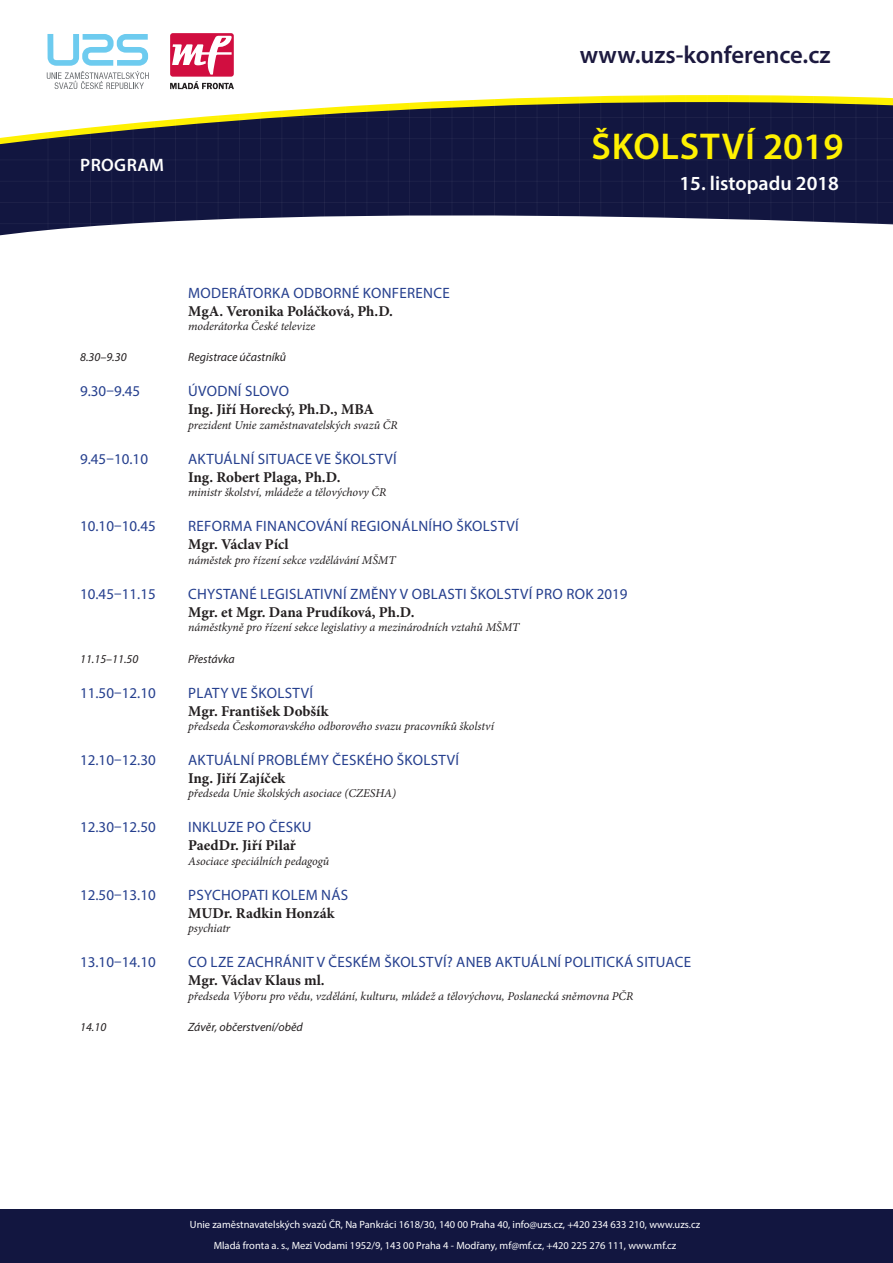
<style>
.page{position:relative;width:893px;height:1263px;background:#fff}
.page>*{position:absolute;margin:0;border:0;box-sizing:border-box;transform-origin:0 0}
.t1{font:600 37.5px "Myriad Pro";letter-spacing:.02em;color:#fff101}
.t2{font:600 24.6px "Myriad Pro";color:#1b183e}
.t3{font:600 20.1px "Myriad Pro";color:#fff}
.Program_nadpis{font:600 18px "Myriad Pro";letter-spacing:.02em;color:#fff}
.Program_vystoupení{font:15px "Myriad Pro";letter-spacing:.02em;color:#253f8e}
.Program_přednášející{font:700 15px "Minion Pro";color:#231f20}
.Program_přednášející-2{font:italic 12px "Minion Pro";letter-spacing:-.005em;color:#231f20}
.Technické_bloky{font:italic 12px "Myriad Pro";color:#231f20}
.t4{font:10.5px/20.5px "Myriad Pro";color:#fff;text-align:center}
</style>
<div class="page">
<svg style="left:0;top:89px;width:893px;height:147px;fill:#121640"></svg>
<hr style="left:48px;top:0;width:1px;height:923px;background:#fff">
<hr style="left:69px;top:0;width:1px;height:923px;background:#fff">
<hr style="left:90px;top:0;width:1px;height:923px;background:#fff">
<hr style="left:112px;top:0;width:1px;height:923px;background:#fff">
<hr style="left:133px;top:0;width:1px;height:923px;background:#fff">
<hr style="left:154px;top:0;width:1px;height:923px;background:#fff">
<hr style="left:175px;top:0;width:1px;height:923px;background:#fff">
<hr style="left:197px;top:0;width:1px;height:923px;background:#fff">
<hr style="left:218px;top:0;width:1px;height:923px;background:#fff">
<hr style="left:239px;top:0;width:1px;height:923px;background:#fff">
<hr style="left:260px;top:0;width:1px;height:923px;background:#fff">
<hr style="left:282px;top:0;width:1px;height:923px;background:#fff">
<hr style="left:303px;top:0;width:1px;height:923px;background:#fff">
<hr style="left:324px;top:0;width:1px;height:923px;background:#fff">
<hr style="left:345px;top:0;width:1px;height:923px;background:#fff">
<hr style="left:367px;top:0;width:1px;height:923px;background:#fff">
<hr style="left:388px;top:0;width:1px;height:923px;background:#fff">
<hr style="left:409px;top:0;width:1px;height:923px;background:#fff">
<hr style="left:430px;top:0;width:1px;height:923px;background:#fff">
<hr style="left:452px;top:0;width:1px;height:923px;background:#fff">
<hr style="left:473px;top:0;width:1px;height:923px;background:#fff">
<hr style="left:494px;top:0;width:1px;height:923px;background:#fff">
<hr style="left:515px;top:0;width:1px;height:923px;background:#fff">
<hr style="left:537px;top:0;width:1px;height:923px;background:#fff">
<hr style="left:558px;top:0;width:1px;height:923px;background:#fff">
<hr style="left:579px;top:0;width:1px;height:923px;background:#fff">
<hr style="left:601px;top:0;width:1px;height:923px;background:#fff">
<hr style="left:622px;top:0;width:1px;height:923px;background:#fff">
<hr style="left:643px;top:0;width:1px;height:923px;background:#fff">
<hr style="left:664px;top:0;width:1px;height:923px;background:#fff">
<hr style="left:686px;top:0;width:1px;height:923px;background:#fff">
<hr style="left:707px;top:0;width:1px;height:923px;background:#fff">
<hr style="left:728px;top:0;width:1px;height:923px;background:#fff">
<hr style="left:749px;top:0;width:1px;height:923px;background:#fff">
<hr style="left:771px;top:0;width:1px;height:923px;background:#fff">
<hr style="left:792px;top:0;width:1px;height:923px;background:#fff">
<hr style="left:813px;top:0;width:1px;height:923px;background:#fff">
<hr style="left:834px;top:0;width:1px;height:923px;background:#fff">
<hr style="left:856px;top:0;width:1px;height:923px;background:#fff">
<hr style="left:877px;top:0;width:1px;height:923px;background:#fff">
<hr style="left:0;top:96px;width:893px;height:1px;background:#fff">
<hr style="left:0;top:117px;width:893px;height:1px;background:#fff">
<hr style="left:0;top:138px;width:893px;height:1px;background:#fff">
<hr style="left:0;top:160px;width:893px;height:1px;background:#fff">
<hr style="left:0;top:181px;width:893px;height:1px;background:#fff">
<hr style="left:0;top:202px;width:893px;height:1px;background:#fff">
<hr style="left:0;top:223px;width:893px;height:1px;background:#fff">
<div style="left:170px;top:33px;width:64px;height:44px;background:#d10e40;border-radius:3px"></div>
<svg style="left:172px;top:36px;width:60px;height:39px"></svg>
<svg style="left:170px;top:81px;width:64px;height:8px"></svg>
<svg style="left:47px;top:34px;width:102px;height:55px"></svg>
<div style="left:0;top:1209px;width:893px;height:54px;background:#121640"></div>
<p class="Program_nadpis" style="left:80px;top:154px;width:85px">PROGRAM</p>
<p class="Program_vystoupení" style="left:188px;top:283px;width:263px">MODERÁTORKA ODBORNÉ KONFERENCE</p>
<p class="Program_přednášející" style="left:188px;top:300px;width:206px">MgA. Veronika Poláčková, Ph.D.</p>
<p class="Program_přednášející-2" style="left:188px;top:318px;width:129px">moderátorka České televize</p>
<h2 class="t2" style="left:580px;top:39px;width:252px">www.uzs-konference.cz</h2>
<h1 class="t1" style="left:592px;top:123px;width:253px">ŠKOLSTVÍ 2019</h1>
<h3 class="t3" style="left:679px;top:170px;width:161px">15. listopadu 2018</h3>
<p class="Technické_bloky" style="left:80px;top:350px;width:48px">8.30–9.30</p>
<p class="Technické_bloky" style="left:188px;top:350px;width:100px">Registrace účastníků</p>
<p class="Program_vystoupení" style="left:80px;top:382px;width:62px">9.30–9.45</p>
<p class="Program_vystoupení" style="left:188px;top:382px;width:102px">ÚVODNÍ SLOVO</p>
<p class="Program_přednášející" style="left:188px;top:399px;width:187px">Ing. Jiří Horecký, Ph.D., MBA</p>
<p class="Program_přednášející-2" style="left:188px;top:417px;width:211px">prezident Unie zaměstnavatelských svazů ČR</p>
<p class="Program_vystoupení" style="left:80px;top:450px;width:69px">9.45–10.10</p>
<p class="Program_vystoupení" style="left:188px;top:450px;width:210px">AKTUÁLNÍ SITUACE VE ŠKOLSTVÍ</p>
<p class="Program_přednášející" style="left:188px;top:466px;width:154px">Ing. Robert Plaga, Ph.D.</p>
<p class="Program_přednášející-2" style="left:188px;top:484px;width:200px">ministr školství, mládeže a tělovýchovy ČR</p>
<p class="Program_vystoupení" style="left:80px;top:517px;width:77px">10.10–10.45</p>
<p class="Program_vystoupení" style="left:188px;top:517px;width:332px">REFORMA FINANCOVÁNÍ REGIONÁLNÍHO ŠKOLSTVÍ</p>
<p class="Program_přednášející" style="left:188px;top:534px;width:102px">Mgr. Václav Pícl</p>
<p class="Program_přednášející-2" style="left:188px;top:552px;width:209px">náměstek pro řízení sekce vzdělávání MŠMT</p>
<p class="Program_vystoupení" style="left:80px;top:584px;width:77px">10.45–11.15</p>
<p class="Program_vystoupení" style="left:188px;top:584px;width:441px">CHYSTANÉ LEGISLATIVNÍ ZMĚNY V OBLASTI ŠKOLSTVÍ PRO ROK 2019</p>
<p class="Program_přednášející" style="left:188px;top:601px;width:228px">Mgr. et Mgr. Dana Prudíková, Ph.D.</p>
<p class="Program_přednášející-2" style="left:188px;top:619px;width:333px">náměstkyně pro řízení sekce legislativy a mezinárodních vztahů MŠMT</p>
<p class="Technické_bloky" style="left:80px;top:651px;width:60px">11.15–11.50</p>
<p class="Technické_bloky" style="left:188px;top:651px;width:48px">Přestávka</p>
<p class="Program_vystoupení" style="left:80px;top:683px;width:77px">11.50–12.10</p>
<p class="Program_vystoupení" style="left:188px;top:683px;width:126px">PLATY VE ŠKOLSTVÍ</p>
<p class="Program_přednášející" style="left:188px;top:700px;width:142px">Mgr. František Dobšík</p>
<p class="Program_přednášející-2" style="left:188px;top:718px;width:307px">předseda Českomoravského odborového svazu pracovníků školství</p>
<p class="Program_vystoupení" style="left:80px;top:751px;width:77px">12.10–12.30</p>
<p class="Program_vystoupení" style="left:188px;top:751px;width:272px">AKTUÁLNÍ PROBLÉMY ČESKÉHO ŠKOLSTVÍ</p>
<p class="Program_přednášející" style="left:188px;top:767px;width:99px">Ing. Jiří Zajíček</p>
<p class="Program_přednášející-2" style="left:188px;top:785px;width:209px">předseda Unie školských asociace (CZESHA)</p>
<p class="Program_vystoupení" style="left:80px;top:818px;width:77px">12.30–12.50</p>
<p class="Program_vystoupení" style="left:188px;top:818px;width:125px">INKLUZE PO ČESKU</p>
<p class="Program_přednášející" style="left:188px;top:835px;width:109px">PaedDr. Jiří Pilař</p>
<p class="Program_přednášející-2" style="left:188px;top:853px;width:143px">Asociace speciálních pedagogů</p>
<p class="Program_vystoupení" style="left:80px;top:885px;width:77px">12.50–13.10</p>
<p class="Program_vystoupení" style="left:188px;top:885px;width:162px">PSYCHOPATI KOLEM NÁS</p>
<p class="Program_přednášející" style="left:188px;top:902px;width:148px">MUDr. Radkin Honzák</p>
<p class="Program_přednášející-2" style="left:188px;top:920px;width:44px">psychiatr</p>
<p class="Program_vystoupení" style="left:80px;top:953px;width:77px">13.10–14.10</p>
<p class="Program_vystoupení" style="left:188px;top:953px;width:504px">CO LZE ZACHRÁNIT V ČESKÉM ŠKOLSTVÍ? ANEB AKTUÁLNÍ POLITICKÁ SITUACE</p>
<p class="Program_přednášející" style="left:188px;top:970px;width:138px">Mgr. Václav Klaus ml.</p>
<p class="Program_přednášející-2" style="left:188px;top:987px;width:447px">předseda Výboru pro vědu, vzdělání, kulturu, mládež a tělovýchovu, Poslanecká sněmovna PČR</p>
<p class="Technické_bloky" style="left:80px;top:1019px;width:28px">14.10</p>
<p class="Technické_bloky" style="left:188px;top:1019px;width:116px">Závěr, občerstvení/oběd</p>
<p class="t4" style="left:190px;top:1214px;width:512px">Unie zaměstnavatelských svazů ČR, Na Pankráci 1618/30, 140 00 Praha 40, info@uzs.cz, +420 234 633 210, www.uzs.cz<br>Mladá fronta a. s., Mezi Vodami 1952/9, 143 00 Praha 4 - Modřany, mf@mf.cz, +420 225 276 111, www.mf.cz</p>
</div>
